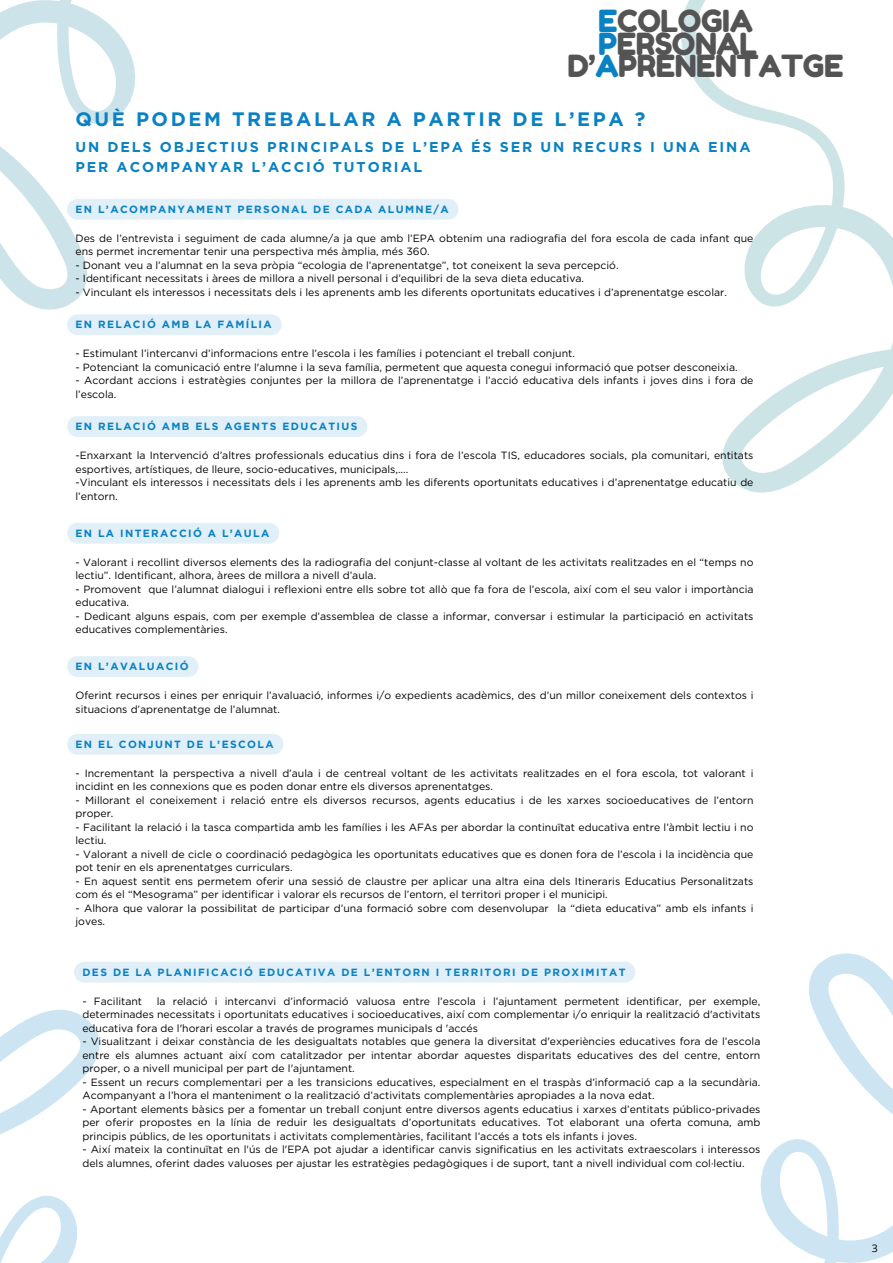
<style>
.page{position:relative;width:893px;height:1263px;background:#fff}
.page>*{position:absolute;margin:0;border:0;box-sizing:border-box;transform-origin:0 0}
.t1{font:30.45px "Fredoka One";letter-spacing:-.015em;color:#545454}
.t2{font:700 19.42px "Gotham";letter-spacing:.135em;color:#0981c3}
.t3{font:700 14.25px/19.6px "Gotham";letter-spacing:.135em;color:#0981c3}
.t4{font:10.5px/13.5px "Gotham";color:#000}
.t5{font:700 10.5px "Gotham";letter-spacing:.135em;color:#0981c3}
.t6{font:10.5px "Open Sans";color:#000}
.s1{color:#0981c3}
</style>
<div class="page">
<svg style="left:0;top:0;width:136px;height:310px"></svg>
<svg style="left:681px;top:0;width:212px;height:493px"></svg>
<svg style="left:462px;top:953px;width:431px;height:310px"></svg>
<svg style="left:0;top:962px;width:338px;height:301px"></svg>
<div style="left:67px;top:199px;width:391px;height:21px;background:#e0eff8;border-radius:10px"></div>
<svg style="left:67px;top:314px;width:215px;height:21px;background:#e1eff8"></svg>
<div style="left:67px;top:416px;width:300px;height:21px;background:#e0eff8"></div>
<div style="left:67px;top:523px;width:212px;height:21px;background:#e0eff8"></div>
<div style="left:67px;top:656px;width:131px;height:21px;background:#e0eff8"></div>
<div style="left:67px;top:734px;width:216px;height:21px;background:#e0eff8"></div>
<div style="left:74px;top:962px;width:561px;height:20px;background:#e0eff8;border-radius:10px"></div>
<p class="t1" style="left:598px;top:2px;width:156px"><span class="s1">E</span>COLOGIA</p>
<p class="t1" style="left:598px;top:25px;width:161px"><span class="s1">P</span>ERSONAL</p>
<h1 class="t1" style="left:567px;top:48px;width:277px">D’<span class="s1">A</span>PRENENTATGE</h1>
<p class="t2" style="left:75px;top:108px;width:571px">QUÈ PODEM TREBALLAR A PARTIR DE L’EPA ?</p>
<h1 class="t3" style="left:75px;top:137px;width:676px">UN DELS OBJECTIUS PRINCIPALS DE L’EPA ÉS SER UN RECURS I UNA EINA<br>PER ACOMPANYAR L’ACCIÓ TUTORIAL</h1>
<h2 class="t5" style="left:75px;top:203px;width:375px">EN L’ACOMPANYAMENT PERSONAL DE CADA ALUMNE/A</h2>
<h3 class="t4" style="left:75px;top:231px;width:679px">Des de l’entrevista i seguiment de cada alumne/a ja que amb l’EPA obtenim una radiografia del fora escola de cada infant que ens permet incrementar tenir una perspectiva més àmplia, més 360.</h3>
<h4 class="t4" style="left:75px;top:258px;width:544px">- Donant veu a l’alumnat en la seva pròpia “ecologia de l’aprenentatge”, tot coneixent la seva percepció.</h4>
<p class="t4" style="left:75px;top:272px;width:510px">- Identificant necessitats i àrees de millora a nivell personal i d’equilibri de la seva dieta educativa.</p>
<p class="t4" style="left:75px;top:285px;width:653px">- Vinculant els interessos i necessitats dels i les aprenents amb les diferents oportunitats educatives i d’aprenentatge escolar.</p>
<p class="t5" style="left:75px;top:318px;width:198px">EN RELACIÓ AMB LA FAMÍLIA</p>
<p class="t4" style="left:75px;top:347px;width:501px">- Estimulant l’intercanvi d’informacions entre l’escola i les famílies i potenciant el treball conjunt.</p>
<h4 class="t4" style="left:75px;top:360px;width:663px">- Potenciant la comunicació entre l'alumne i la seva família, permetent que aquesta conegui informació que potser desconeixia.</h4>
<p class="t4" style="left:75px;top:374px;width:679px">- Acordant accions i estratègies conjuntes per la millora de l’aprenentatge i l’acció educativa dels infants i joves dins i fora de l’escola.</p>
<p class="t5" style="left:75px;top:420px;width:283px">EN RELACIÓ AMB ELS AGENTS EDUCATIUS</p>
<p class="t4" style="left:75px;top:449px;width:679px">-Enxarxant la Intervenció d’altres professionals educatius dins i fora de l’escola TIS, educadores socials, pla comunitari, entitats esportives, artístiques, de lleure, socio-educatives, municipals,....</p>
<h4 class="t4" style="left:75px;top:476px;width:679px">-Vinculant els interessos i necessitats dels i les aprenents amb les diferents oportunitats educatives i d’aprenentatge educatiu de l’entorn.</h4>
<p class="t5" style="left:75px;top:526px;width:195px">EN LA INTERACCIÓ A L’AULA</p>
<p class="t4" style="left:75px;top:555px;width:679px">- Valorant i recollint diversos elements des la radiografia del conjunt-classe al voltant de les activitats realitzades en el “temps no lectiu”. Identificant, alhora, àrees de millora a nivell d’aula.</p>
<h4 class="t4" style="left:75px;top:582px;width:679px">- Promovent que l’alumnat dialogui i reflexioni entre ells sobre tot allò que fa fora de l’escola, així com el seu valor i importància educativa.</h4>
<p class="t4" style="left:75px;top:609px;width:679px">- Dedicant alguns espais, com per exemple d’assemblea de classe a informar, conversar i estimular la participació en activitats educatives complementàries.</p>
<p class="t5" style="left:75px;top:660px;width:115px">EN L’AVALUACIÓ</p>
<p class="t4" style="left:75px;top:689px;width:679px">Oferint recursos i eines per enriquir l’avaluació, informes i/o expedients acadèmics, des d’un millor coneixement dels contextos i situacions d’aprenentatge de l’alumnat.</p>
<h4 class="t5" style="left:75px;top:737px;width:200px">EN EL CONJUNT DE L’ESCOLA</h4>
<p class="t4" style="left:75px;top:766px;width:679px">- Incrementant la perspectiva a nivell d’aula i de centreal voltant de les activitats realitzades en el fora escola, tot valorant i incidint en les connexions que es poden donar entre els diversos aprenentatges.</p>
<h4 class="t4" style="left:75px;top:793px;width:679px">- Millorant el coneixement i relació entre els diversos recursos, agents educatius i de les xarxes socioeducatives de l’entorn proper.</h4>
<p class="t4" style="left:75px;top:820px;width:679px">- Facilitant la relació i la tasca compartida amb les famílies i les AFAs per abordar la continuïtat educativa entre l’àmbit lectiu i no lectiu.</p>
<p class="t4" style="left:75px;top:847px;width:679px">- Valorant a nivell de cicle o coordinació pedagògica les oportunitats educatives que es donen fora de l’escola i la incidència que pot tenir en els aprenentatges curriculars.</p>
<p class="t4" style="left:75px;top:874px;width:679px">- En aquest sentit ens permetem oferir una sessió de claustre per aplicar una altra eina dels Itineraris Educatius Personalitzats com és el “Mesograma” per identificar i valorar els recursos de l’entorn, el territori proper i el municipi.</p>
<p class="t4" style="left:75px;top:901px;width:679px">- Alhora que valorar la possibilitat de participar d’una formació sobre com desenvolupar la “dieta educativa” amb els infants i joves.</p>
<p class="t5" style="left:82px;top:965px;width:544px">DES DE LA PLANIFICACIÓ EDUCATIVA DE L’ENTORN I TERRITORI DE PROXIMITAT</p>
<p class="t4" style="left:82px;top:994px;width:61px">- Facilitant</p>
<p class="t4" style="left:82px;top:994px;width:679px;text-align:justify;text-indent:74px">la relació i intercanvi d’informació valuosa entre l’escola i l’ajuntament permetent identificar, per exemple, determinades necessitats i oportunitats educatives i socioeducatives, així com complementar i/o enriquir la realització d'activitats educativa fora de l'horari escolar a través de programes municipals d 'accés</p>
<p class="t4" style="left:82px;top:1035px;width:679px;text-align:justify">- Visualitzant i deixar constància de les desigualtats notables que genera la diversitat d'experiències educatives fora de l’escola entre els alumnes actuant així com catalitzador per intentar abordar aquestes disparitats educatives des del centre, entorn proper, o a nivell municipal per part de l'ajuntament.</p>
<p class="t4" style="left:82px;top:1075px;width:679px">- Essent un recurs complementari per a les transicions educatives, especialment en el traspàs d’informació cap a la secundària.<br>Acompanyant a l’hora el manteniment o la realització d’activitats complementàries apropiades a la nova edat.</p>
<p class="t4" style="left:82px;top:1102px;width:679px;text-align:justify">- Aportant elements bàsics per a fomentar un treball conjunt entre diversos agents educatius i xarxes d’entitats público-privades per oferir propostes en la línia de reduir les desigualtats d’oportunitats educatives. Tot elaborant una oferta comuna, amb principis públics, de les oportunitats i activitats complementàries, facilitant l’accés a tots els infants i joves.</p>
<h4 class="t4" style="left:82px;top:1143px;width:679px">- Així mateix la continuïtat en l'ús de l'EPA pot ajudar a identificar canvis significatius en les activitats extraescolars i interessos dels alumnes, oferint dades valuoses per ajustar les estratègies pedagògiques i de suport, tant a nivell individual com col·lectiu.</h4>
<p class="t6" style="left:871px;top:1241px;width:7px">3</p>
</div>
